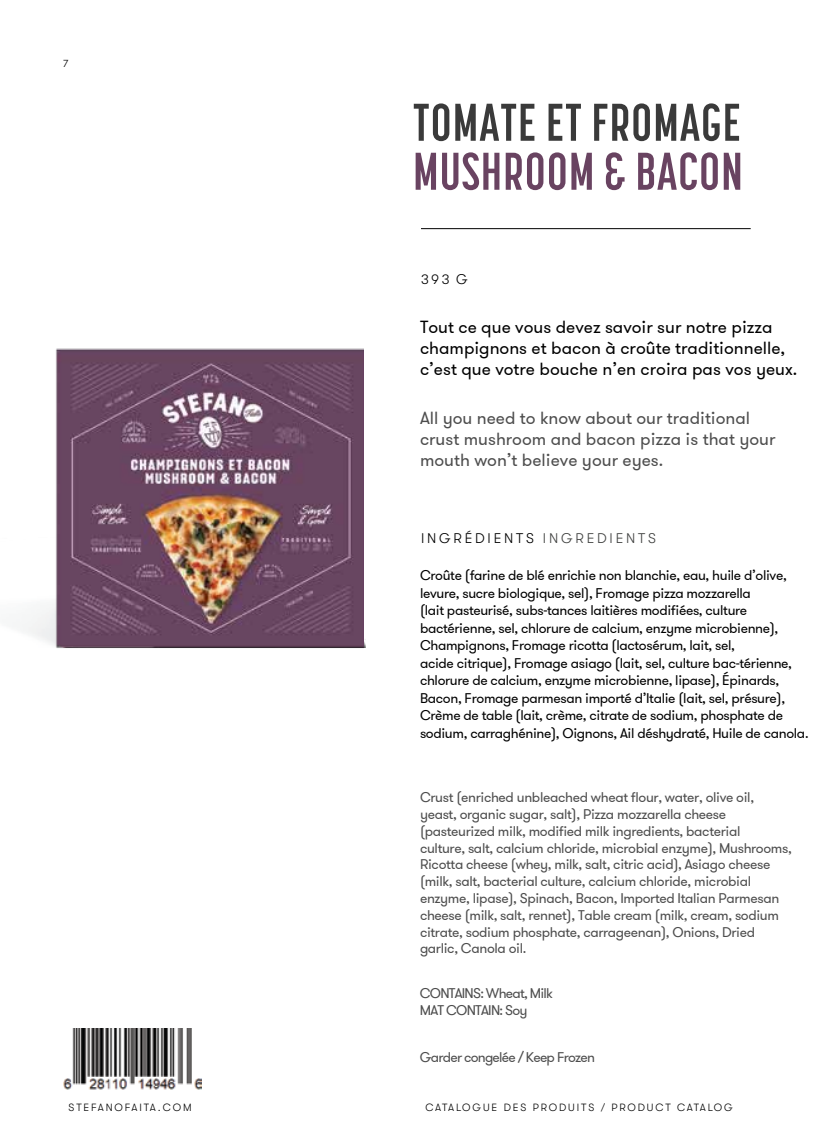
<style>
.page{position:relative;width:819px;height:1134px;background:#fff}
.page>*{position:absolute;margin:0;border:0;box-sizing:border-box;transform-origin:0 0}
.t1{font:700 52.5px "Korolev Compressed W04";letter-spacing:.02em;color:#3a3a3a}
.t2{font:700 52.5px "Korolev Compressed W04";letter-spacing:.02em;color:#694361}
.t3{font:17.5px/21px "GT Walsheim";color:#000}
.t4{font:17.5px/21px "GT Walsheim";color:#4d4d4d}
.t5{font:14px/17.5px "GT Walsheim";letter-spacing:-.025em;color:#000}
.t6{font:14px/16.8px "GT Walsheim";letter-spacing:-.025em;color:#4d4d4d}
.t7{font:14px/16.8px "GT Walsheim";letter-spacing:-.055em;color:#4d4d4d}
.t8{font:300 14px "GT Walsheim";letter-spacing:.2em;color:#000}
.t9{font:300 10.5px "GT Walsheim";letter-spacing:.185em;color:#000}
.s1{color:#404140}
</style>
<div class="page">
<hr style="left:421px;top:228px;width:330px;height:1px;background:#000">
<img style="left:63px;top:1029px;width:138px;height:61px">
<img style="left:22px;top:348px;width:342px;height:300px">
<p class="t9" style="left:63px;top:57px;width:7px">7</p>
<h1 class="t1" style="left:413px;top:93px;width:329px">TOMATE ET FROMAGE</h1>
<h1 class="t2" style="left:413px;top:142px;width:331px">MUSHROOM &amp; BACON</h1>
<p class="t8" style="left:421px;top:271px;width:48px">393 G</p>
<p class="t3" style="left:420px;top:316px;width:379px">Tout ce que vous devez savoir sur notre pizza champignons et bacon à croûte traditionnelle, c’est que votre bouche n’en croira pas vos yeux.</p>
<p class="t4" style="left:420px;top:407px;width:357px">All you need to know about our traditional crust mushroom and bacon pizza is that your mouth won’t believe your eyes.</p>
<p class="t8" style="left:421px;top:531px;width:237px">INGRÉDIENTS <span class="s1">INGREDIENTS</span></p>
<p class="t5" style="left:420px;top:566px;width:390px">Croûte (farine de blé enrichie non blanchie, eau, huile d’olive, levure, sucre biologique, sel), Fromage pizza mozzarella<br>(lait pasteurisé, subs-tances laitières modifiées, culture bactérienne, sel, chlorure de calcium, enzyme microbienne), Champignons, Fromage ricotta (lactosérum, lait, sel,<br>acide citrique), Fromage asiago (lait, sel, culture bac-térienne, chlorure de calcium, enzyme microbienne, lipase), Épinards, Bacon, Fromage parmesan importé d’Italie (lait, sel, présure), Crème de table (lait, crème, citrate de sodium, phosphate de sodium, carraghénine), Oignons, Ail déshydraté, Huile de canola.</p>
<p class="t6" style="left:420px;top:789px;width:373px">Crust (enriched unbleached wheat flour, water, olive oil, yeast, organic sugar, salt), Pizza mozzarella cheese (pasteurized milk, modified milk ingredients, bacterial<br>culture, salt, calcium chloride, microbial enzyme), Mushrooms, Ricotta cheese (whey, milk, salt, citric acid), Asiago cheese (milk, salt, bacterial culture, calcium chloride, microbial enzyme, lipase), Spinach, Bacon, Imported Italian Parmesan cheese (milk, salt, rennet), Table cream (milk, cream, sodium citrate, sodium phosphate, carrageenan), Onions, Dried garlic, Canola oil.</p>
<p class="t7" style="left:420px;top:985px;width:135px">CONTAINS: Wheat, Milk<br>MAT CONTAIN: Soy</p>
<p class="t7" style="left:420px;top:1048px;width:177px">Garder congelée / Keep Frozen</p>
<p class="t9" style="left:69px;top:1101px;width:125px">STEFANOFAITA.COM</p>
<p class="t9" style="left:426px;top:1101px;width:309px">CATALOGUE DES PRODUITS / PRODUCT CATALOG</p>
</div>
